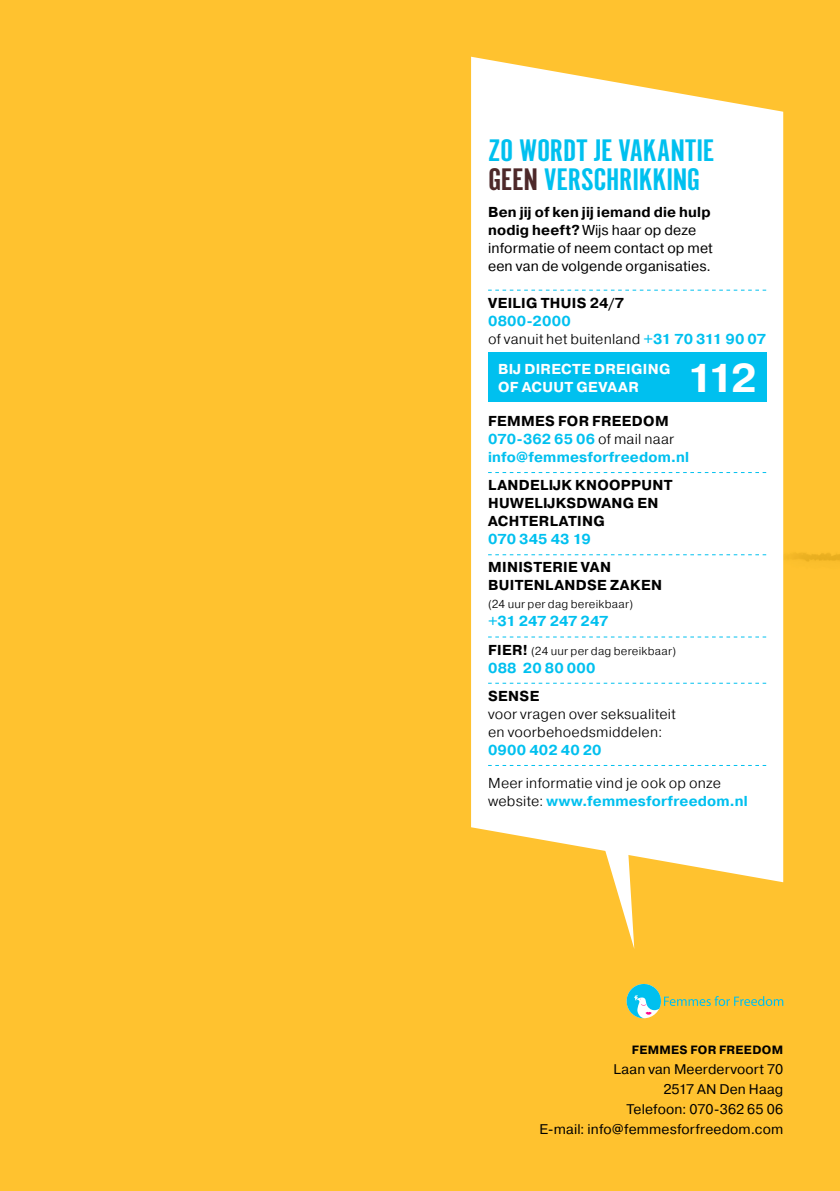
<style>
.page{position:relative;width:840px;height:1191px;background:#fff}
.page>*{position:absolute;margin:0;border:0;box-sizing:border-box;transform-origin:0 0}
.t1{font:700 40.2px "Pragmatica";color:#fff}
.t2{font:32.4px/29.2px "Alternate Got No 1 D";letter-spacing:-.005em;color:#00c0ef;scale:1.2 1}
.t3{font:700 14.4px/18px "Pragmatica";letter-spacing:.01em;color:#00c0ef}
.t4{font:14.4px/18px "Pragmatica";letter-spacing:.01em;color:#000}
.t5{font:300 14.4px/18px "Pragmatica";letter-spacing:.01em;color:#000}
.t6{font:700 14.4px/18px "Pragmatica";letter-spacing:.02em;color:#000}
.t7{font:700 14.4px/18px "Pragmatica";letter-spacing:.025em;color:#fff}
.t8{font:700 14.4px "Pragmatica";letter-spacing:-.02em;color:#00c0ef}
.t9{font:14px/20px "Pragmatica";letter-spacing:.01em;color:#000;text-align:right}
.t10{font:700 12px "Pragmatica";letter-spacing:.03em;color:#000}
.t11{font:300 11.6px "Pragmatica";letter-spacing:.015em;color:#000}
.s1{color:#4d2829}
.s2{font-weight:700}
.s3{font-weight:300;color:#000}
.s4{color:#000}
.s5{font-weight:700;font-size:14.4px}
.s6{font-weight:700;color:#00c0ef}
</style>
<div class="page">
<div style="left:0;top:0;width:839px;height:1191px;background:#ffc22f"></div>
<svg style="left:598px;top:882px;width:36px;height:67px"></svg>
<svg style="left:471px;top:57px;width:311px;height:825px"></svg>
<svg style="left:626px;top:984px;width:156px;height:34px;background:#cfc35c"></svg>
<svg style="left:488px;top:290px;width:277px;height:1px"></svg>
<svg style="left:488px;top:472px;width:277px;height:1px"></svg>
<svg style="left:488px;top:554px;width:277px;height:1px"></svg>
<svg style="left:488px;top:636px;width:277px;height:1px"></svg>
<svg style="left:488px;top:683px;width:277px;height:1px"></svg>
<svg style="left:488px;top:765px;width:277px;height:1px"></svg>
<div style="left:487px;top:352px;width:278px;height:50px;background:#00c0ef"></div>
<h2 class="t2" style="left:488px;top:136px;width:190px">ZO WORDT JE VAKANTIE<br><span class="s1">GEEN</span> VERSCHRIKKING</h2>
<p class="t4" style="left:488px;top:203px;width:226px"><span class="s2">Ben jij of ken jij iemand die hulp nodig heeft?</span> Wijs haar op deze informatie of neem contact op met een van de volgende organisaties.</p>
<p class="t6" style="left:488px;top:294px;width:138px">VEILIG THUIS 24/7</p>
<p class="t3" style="left:488px;top:312px;width:279px">0800-2000<br><span class="s3">of vanuit het buitenland</span> +31 70 311 90 07</p>
<p class="t7" style="left:498px;top:360px;width:174px">BIJ DIRECTE DREIGING<br>OF ACUUT GEVAAR</p>
<h1 class="t1" style="left:686px;top:352px;width:71px">112</h1>
<p class="t3" style="left:488px;top:412px;width:202px"><span class="s4">FEMMES FOR FREEDOM<br></span>070-362 65 06 <span class="s3">of mail naar </span>info@femmesforfreedom.nl</p>
<p class="t6" style="left:488px;top:476px;width:186px">LANDELIJK KNOOPPUNT<br>HUWELIJKSDWANG EN<br>ACHTERLATING</p>
<p class="t3" style="left:488px;top:530px;width:104px">070 345 43 19</p>
<p class="t6" style="left:488px;top:558px;width:175px">MINISTERIE VAN<br>BUITENLANDSE ZAKEN</p>
<p class="t11" style="left:488px;top:597px;width:146px">(24 uur per dag bereikbaar)</p>
<p class="t8" style="left:488px;top:612px;width:122px">+31 247 247 247</p>
<p class="t11" style="left:488px;top:643px;width:189px"><span class="s5">FIER!</span> (24 uur per dag bereikbaar)</p>
<p class="t3" style="left:488px;top:659px;width:109px">088 20 80 000</p>
<p class="t6" style="left:488px;top:687px;width:52px">SENSE</p>
<p class="t5" style="left:488px;top:704px;width:189px">voor vragen over seksualiteit en voorbehoedsmiddelen:</p>
<p class="t3" style="left:488px;top:741px;width:115px">0900 402 40 20</p>
<p class="t5" style="left:488px;top:774px;width:261px">Meer informatie vind je ook op onze website: <span class="s6">www.femmesforfreedom.nl</span></p>
<p class="t10" style="left:631px;top:1042px;width:153px">FEMMES FOR FREEDOM</p>
<p class="t9" style="left:539px;top:1059px;width:245px">Laan van Meerdervoort 70<br>2517 AN Den Haag<br>Telefoon: 070-362 65 06<br>E-mail: info@femmesforfreedom.com</p>
</div>
